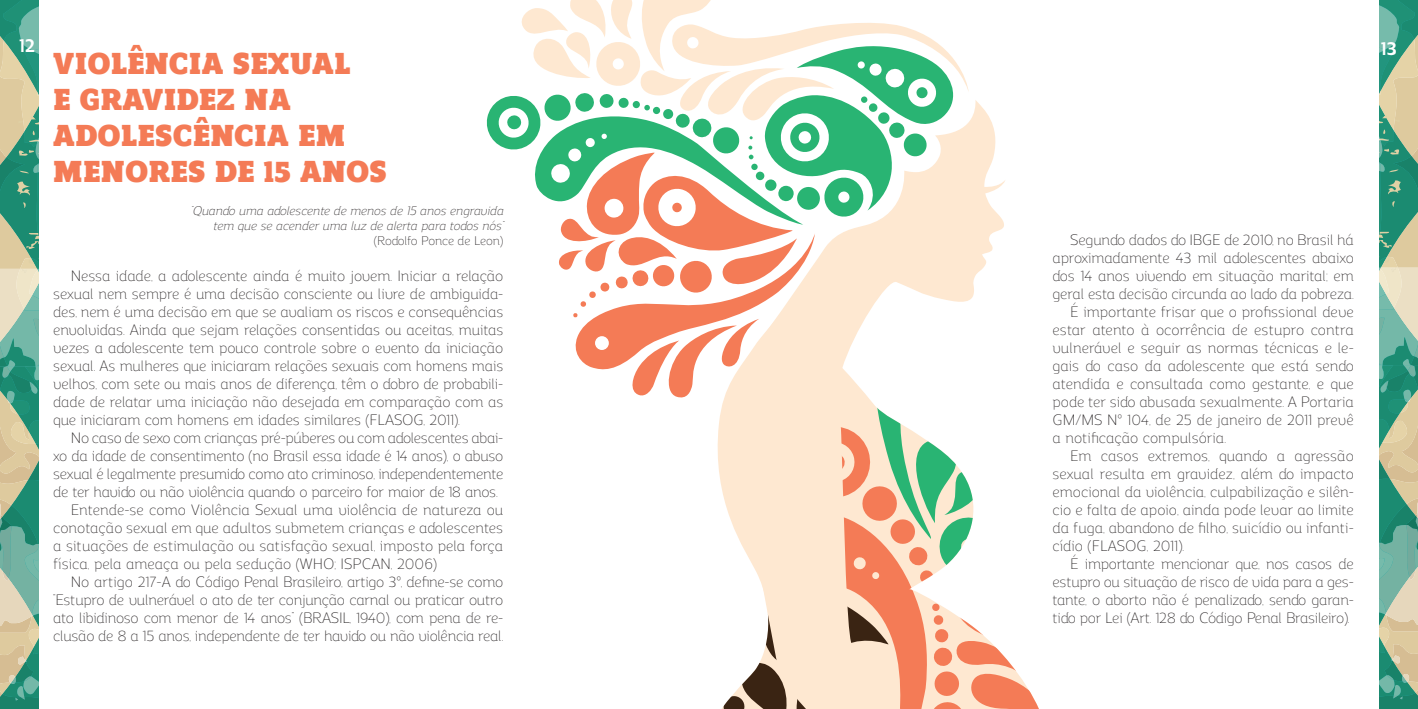
<style>
.page{position:relative;width:1418px;height:709px;background:#fff}
.page>*{position:absolute;margin:0;border:0;box-sizing:border-box;transform-origin:0 0}
.t1{font:900 30px/36px "Regan Slab";letter-spacing:.01em;color:#f47b56}
.t2{font:700 18.75px "Regan Alt";color:#fff}
.t3{font:300 15px/18px "Regan Alt";letter-spacing:-.01em;color:#231f20;text-align:justify}
.t4{font:italic 300 12.5px/15px "Regan Alt";letter-spacing:-.01em;color:#231f20;text-align:right}
.t5{font:300 12.5px "Regan Alt";letter-spacing:-.01em;color:#231f20}
</style>
<div class="page">
<svg style="left:0;top:0;width:39px;height:709px;background:#83b093"></svg>
<svg style="left:1379px;top:0;width:38px;height:709px;background:#7eaf92"></svg>
<svg style="left:486px;top:0;width:552px;height:709px"></svg>
<svg style="left:760px;top:100px;width:246px;height:269px"></svg>
<p class="t2" style="left:19px;top:31px;width:17px">12</p>
<p class="t2" style="left:1380px;top:34px;width:18px">13</p>
<h1 class="t1" style="left:53px;top:44px;width:335px">VIOLÊNCIA SEXUAL<br>E GRAVIDEZ NA<br>ADOLESCÊNCIA EM<br>MENORES DE 15 ANOS</h1>
<p class="t4" style="left:190px;top:202px;width:315px">“Quando uma adolescente de menos de 15 anos engravida tem que se acender uma luz de alerta para todos nós”</p>
<p class="t5" style="left:374px;top:232px;width:131px">(Rodolfo Ponce de Leon)</p>
<p class="t3" style="left:53px;top:266px;width:452px;text-indent:18px">Nessa idade, a adolescente ainda é muito jovem. Iniciar a relação sexual nem sempre é uma decisão consciente ou livre de ambiguida&shy;des, nem é uma decisão em que se avaliam os riscos e consequências envolvidas. Ainda que sejam relações consentidas ou aceitas, muitas vezes a adolescente tem pouco controle sobre o evento da iniciação sexual. As mulheres que iniciaram relações sexuais com homens mais velhos, com sete ou mais anos de diferença, têm o dobro de probabili&shy;dade de relatar uma iniciação não desejada em comparação com as que iniciaram com homens em idades similares (FLASOG, 2011).</p>
<p class="t3" style="left:71px;top:428px;width:434px">No caso de sexo com crianças pré-púberes ou com adolescentes abai-</p>
<p class="t3" style="left:53px;top:446px;width:452px">xo da idade de consentimento (no Brasil essa idade é 14 anos), o abuso</p>
<p class="t3" style="left:53px;top:464px;width:452px">sexual é legalmente presumido como ato criminoso, independentemente</p>
<p class="t3" style="left:53px;top:482px;width:446px">de ter havido ou não violência quando o parceiro for maior de 18 anos.</p>
<p class="t3" style="left:71px;top:500px;width:434px">Entende-se como Violência Sexual uma violência de natureza ou</p>
<p class="t3" style="left:53px;top:518px;width:451px">conotação sexual em que adultos submetem crianças e adolescentes</p>
<p class="t3" style="left:53px;top:536px;width:451px">a situações de estimulação ou satisfação sexual, imposto pela força</p>
<p class="t3" style="left:53px;top:554px;width:385px">física, pela ameaça ou pela sedução (WHO; ISPCAN, 2006)</p>
<p class="t3" style="left:71px;top:572px;width:434px">No artigo 217-A do Código Penal Brasileiro, artigo 3º, define-se como</p>
<p class="t3" style="left:53px;top:590px;width:452px">“Estupro de vulnerável o ato de ter conjunção carnal ou praticar outro</p>
<p class="t3" style="left:53px;top:608px;width:452px">ato libidinoso com menor de 14 anos” (BRASIL, 1940), com pena de re-</p>
<p class="t3" style="left:53px;top:626px;width:452px">clusão de 8 a 15 anos, independente de ter havido ou não violência real.</p>
<p class="t3" style="left:1070px;top:230px;width:285px">Segundo dados do IBGE de 2010, no Brasil há</p>
<p class="t3" style="left:1052px;top:248px;width:303px">aproximadamente 43 mil adolescentes abaixo</p>
<p class="t3" style="left:1052px;top:266px;width:303px">dos 14 anos vivendo em situação marital; em</p>
<p class="t3" style="left:1052px;top:284px;width:303px">geral esta decisão circunda ao lado da pobreza.</p>
<p class="t3" style="left:1070px;top:302px;width:285px">É importante frisar que o profissional deve</p>
<p class="t3" style="left:1052px;top:320px;width:303px">estar atento à ocorrência de estupro contra</p>
<p class="t3" style="left:1052px;top:338px;width:303px">vulnerável e seguir as normas técnicas e le-</p>
<p class="t3" style="left:1052px;top:356px;width:303px">gais do caso da adolescente que está sendo</p>
<p class="t3" style="left:1052px;top:374px;width:303px">atendida e consultada como gestante, e que</p>
<p class="t3" style="left:1052px;top:392px;width:303px">pode ter sido abusada sexualmente. A Portaria</p>
<p class="t3" style="left:1052px;top:410px;width:303px">GM/MS Nº 104, de 25 de janeiro de 2011 prevê</p>
<p class="t3" style="left:1052px;top:428px;width:175px">a notificação compulsória.</p>
<p class="t3" style="left:1070px;top:446px;width:285px">Em casos extremos, quando a agressão</p>
<p class="t3" style="left:1052px;top:464px;width:303px">sexual resulta em gravidez, além do impacto</p>
<p class="t3" style="left:1052px;top:482px;width:303px">emocional da violência, culpabilização e silên-</p>
<p class="t3" style="left:1052px;top:500px;width:303px">cio e falta de apoio, ainda pode levar ao limite</p>
<p class="t3" style="left:1052px;top:518px;width:303px">da fuga, abandono de filho, suicídio ou infanti-</p>
<p class="t3" style="left:1052px;top:536px;width:133px">cídio (FLASOG, 2011).</p>
<p class="t3" style="left:1070px;top:554px;width:285px">É importante mencionar que, nos casos de</p>
<p class="t3" style="left:1052px;top:572px;width:303px">estupro ou situação de risco de vida para a ges-</p>
<p class="t3" style="left:1052px;top:590px;width:303px">tante, o aborto não é penalizado, sendo garan-</p>
<p class="t3" style="left:1052px;top:608px;width:298px">tido por Lei (Art. 128 do Código Penal Brasileiro).</p>
</div>
